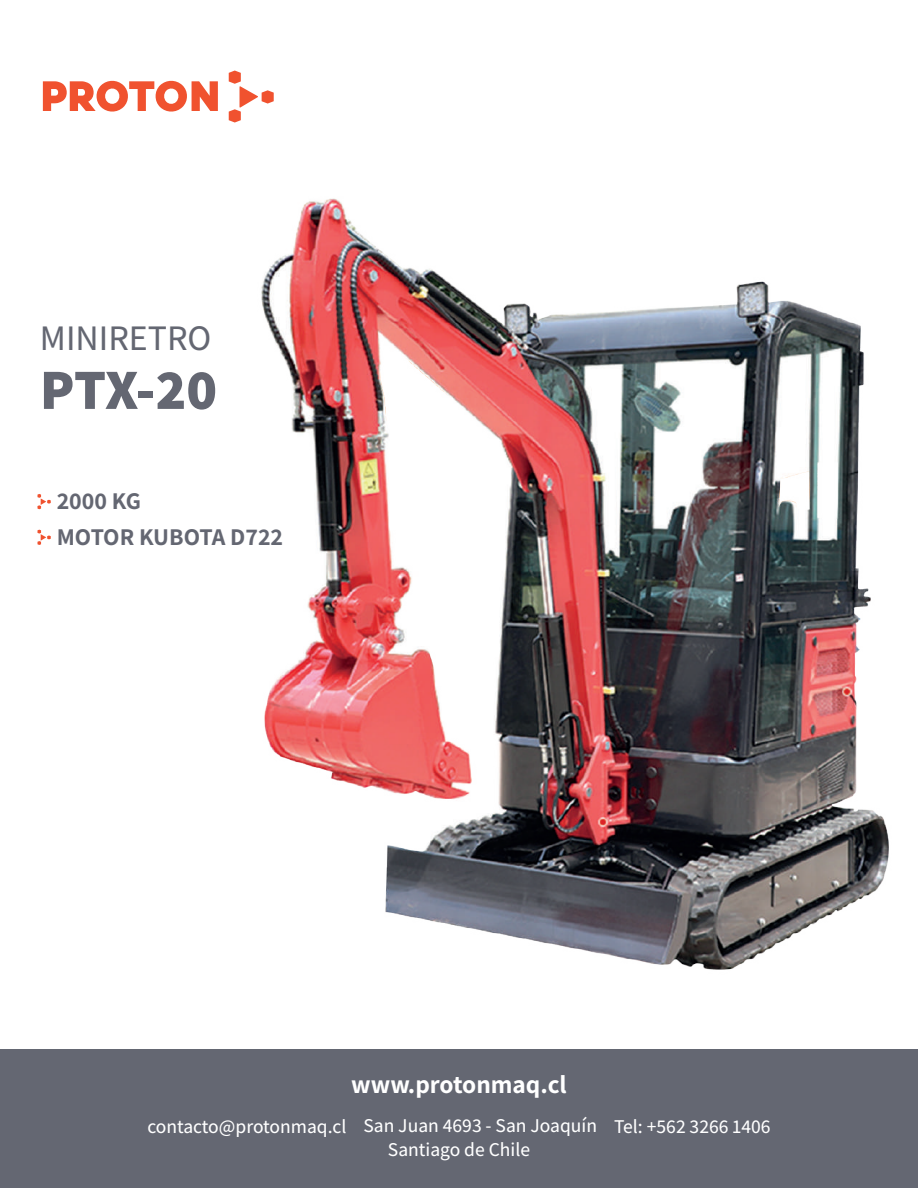
<style>
.page{position:relative;width:918px;height:1188px;background:#fff}
.page>*{position:absolute;margin:0;border:0;box-sizing:border-box;transform-origin:0 0}
.t1{font:800 57px "Assistant";color:#646772}
.t2{font:500 35.85px "Assistant";color:#646772}
.t3{font:700 25.5px "Assistant";color:#fff}
.t4{font:700 24px/35.5px "Assistant";color:#646772}
.t5{font:500 19.5px "Assistant";color:#fff}
</style>
<div class="page">
<img style="left:261px;top:198px;width:628px;height:772px">
<svg style="left:43px;top:80px;width:175px;height:32px"></svg>
<svg style="left:229px;top:71px;width:45px;height:52px"></svg>
<div style="left:0;top:1050px;width:918px;height:138px;background:#646772"></div>
<svg style="left:38px;top:494px;width:13px;height:15px"></svg>
<svg style="left:38px;top:530px;width:13px;height:15px"></svg>
<h2 class="t2" style="left:40px;top:313px;width:173px">MINIRETRO</h2>
<h1 class="t1" style="left:40px;top:351px;width:179px">PTX-20</h1>
<p class="t4" style="left:57px;top:482px;width:228px">2000 KG<br>MOTOR KUBOTA D722</p>
<h3 class="t3" style="left:351px;top:1067px;width:217px">www.protonmaq.cl</h3>
<p class="t5" style="left:147px;top:1113px;width:625px">contacto@protonmaq.cl San Juan 4693 - San Joaquín Tel: +562 3266 1406</p>
<p class="t5" style="left:388px;top:1136px;width:144px">Santiago de Chile</p>
</div>
